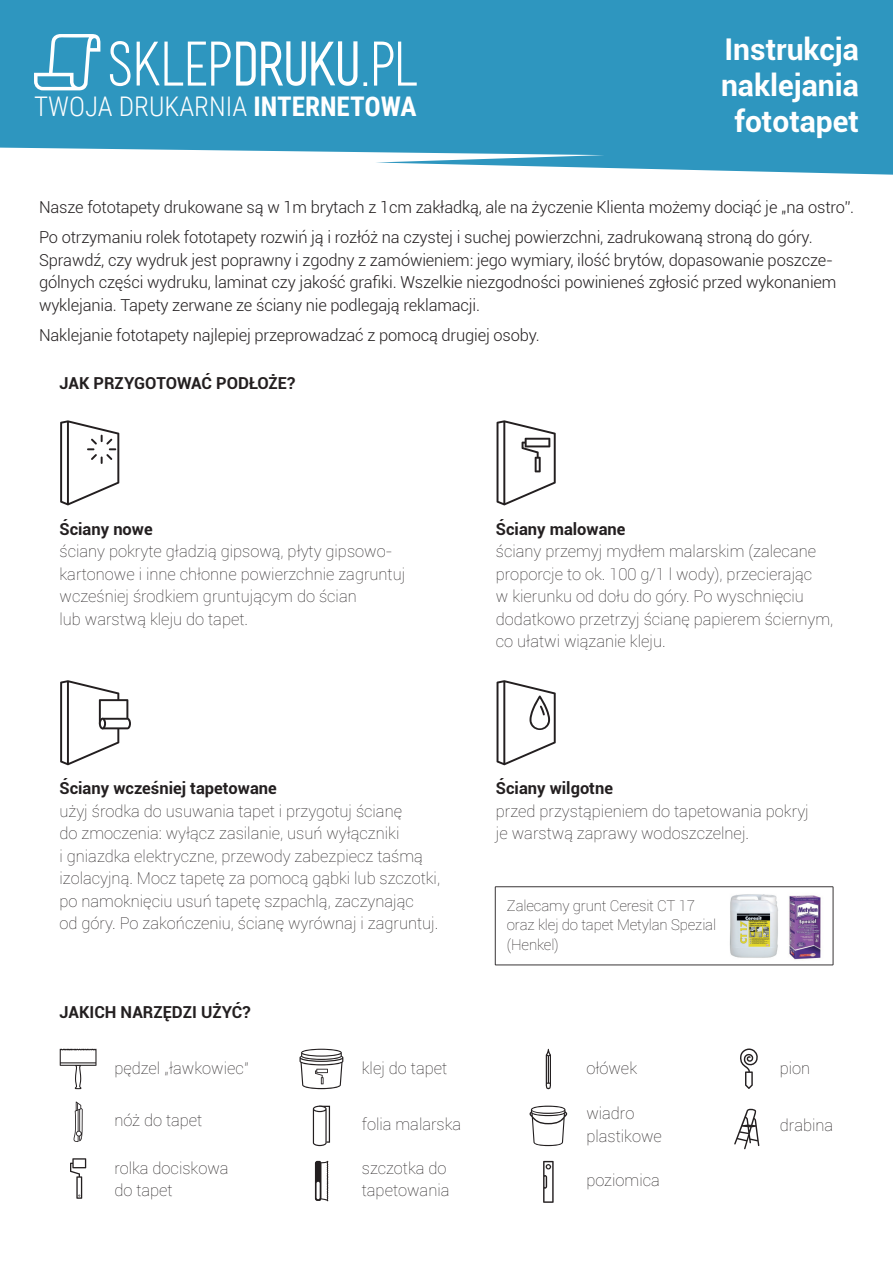
<style>
.page{position:relative;width:893px;height:1263px;background:#fff}
.page>*{position:absolute;margin:0;border:0;box-sizing:border-box;transform-origin:0 0}
.t1{font:700 30px/36px "Roboto";color:#fff;text-align:center}
.t2{font:300 27px "Roboto Condensed";color:#fff}
.t3{font:100 16.5px/22.5px "Roboto";color:#231f20}
.t4{font:300 16.5px/22.5px "Roboto";letter-spacing:-.01em;color:#231f20}
.t5{font:700 16.5px "Roboto";color:#231f20}
.t6{font:100 15px/19.5px "Roboto";letter-spacing:-.01em;color:#231f20}
.s1{font-weight:700}
</style>
<div class="page">
<svg style="left:0;top:0;width:893px;height:175px;background:#42a0c5"></svg>
<svg style="left:34px;top:34px;width:66px;height:56px"></svg>
<svg style="left:110px;top:41px;width:307px;height:45px"></svg>
<svg style="left:60px;top:1049px;width:37px;height:40px"></svg>
<svg style="left:74px;top:1101px;width:9px;height:41px"></svg>
<svg style="left:70px;top:1158px;width:16px;height:41px"></svg>
<svg style="left:315px;top:1161px;width:13px;height:40px"></svg>
<svg style="left:529px;top:1105px;width:38px;height:41px"></svg>
<svg style="left:313px;top:1105px;width:17px;height:41px"></svg>
<svg style="left:546px;top:1049px;width:5px;height:40px"></svg>
<svg style="left:299px;top:1049px;width:44px;height:40px"></svg>
<svg style="left:543px;top:1161px;width:11px;height:42px"></svg>
<svg style="left:740px;top:1048px;width:18px;height:41px"></svg>
<svg style="left:734px;top:1109px;width:25px;height:40px"></svg>
<svg style="left:60px;top:420px;width:59px;height:85px"></svg>
<svg style="left:497px;top:680px;width:59px;height:85px"></svg>
<svg style="left:497px;top:420px;width:59px;height:85px"></svg>
<svg style="left:60px;top:680px;width:71px;height:85px"></svg>
<svg style="left:495px;top:886px;width:338px;height:79px"></svg>
<img style="left:728px;top:891px;width:104px;height:70px">
<h2 class="t2" style="left:34px;top:87px;width:384px">TWOJA DRUKARNIA <span class="s1">INTERNETOWA</span></h2>
<h1 class="t1" style="left:721px;top:30px;width:139px">Instrukcja naklejania fototapet</h1>
<p class="t4" style="left:39px;top:192px;width:817px;line-height:30px">Nasze fototapety drukowane są w 1m brytach z 1cm zakładką, ale na życzenie Klienta możemy dociąć je „na ostro”.<br>Po otrzymaniu rolek fototapety rozwiń ją i rozłóż na czystej i suchej powierzchni, zadrukowaną stroną do góry.</p>
<p class="t4" style="left:39px;top:248px;width:799px">Sprawdź, czy wydruk jest poprawny i zgodny z zamówieniem: jego wymiary, ilość brytów, dopasowanie poszcze&shy;gólnych części wydruku, laminat czy jakość grafiki. Wszelkie niezgodności powinieneś zgłosić przed wykonaniem wyklejania. Tapety zerwane ze ściany nie podlegają reklamacji.</p>
<p class="t4" style="left:39px;top:323px;width:502px">Naklejanie fototapety najlepiej przeprowadzać z pomocą drugiej osoby.</p>
<p class="t5" style="left:60px;top:372px;width:237px">JAK PRZYGOTOWAĆ PODŁOŻE?</p>
<p class="t5" style="left:60px;top:517px;width:95px">Ściany nowe</p>
<p class="t3" style="left:60px;top:540px;width:347px">ściany pokryte gładzią gipsową, płyty gipsowo&shy;kartonowe i inne chłonne powierzchnie zagruntuj wcześniej środkiem gruntującym do ścian<br>lub warstwą kleju do tapet.</p>
<p class="t5" style="left:496px;top:517px;width:131px">Ściany malowane</p>
<p class="t3" style="left:496px;top:540px;width:339px">ściany przemyj mydłem malarskim (zalecane proporcje to ok. 100 g/1 l wody), przecierając<br>w kierunku od dołu do góry. Po wyschnięciu dodatkowo przetrzyj ścianę papierem ściernym, co ułatwi wiązanie kleju.</p>
<p class="t5" style="left:60px;top:776px;width:219px">Ściany wcześniej tapetowane</p>
<p class="t3" style="left:60px;top:799px;width:382px">użyj środka do usuwania tapet i przygotuj ścianę<br>do zmoczenia: wyłącz zasilanie, usuń wyłączniki<br>i gniazdka elektryczne, przewody zabezpiecz taśmą izolacyjną. Mocz tapetę za pomocą gąbki lub szczotki, po namoknięciu usuń tapetę szpachlą, zaczynając<br>od góry. Po zakończeniu, ścianę wyrównaj i zagruntuj.</p>
<p class="t5" style="left:60px;top:1000px;width:193px">JAKICH NARZĘDZI UŻYĆ?</p>
<p class="t3" style="left:114px;top:1056px;width:136px">pędzel „ławkowiec”</p>
<p class="t3" style="left:114px;top:1108px;width:90px">nóż do tapet</p>
<p class="t3" style="left:114px;top:1156px;width:116px">rolka dociskowa do tapet</p>
<p class="t3" style="left:362px;top:1056px;width:87px">klej do tapet</p>
<p class="t3" style="left:362px;top:1112px;width:101px">folia malarska</p>
<p class="t3" style="left:362px;top:1156px;width:89px">szczotka do tapetowania</p>
<p class="t5" style="left:496px;top:776px;width:119px">Ściany wilgotne</p>
<p class="t3" style="left:496px;top:799px;width:314px">przed przystąpieniem do tapetowania pokryj je warstwą zaprawy wodoszczelnej.</p>
<p class="t6" style="left:507px;top:895px;width:211px">Zalecamy grunt Ceresit CT 17 oraz klej do tapet Metylan Spezial (Henkel)</p>
<p class="t3" style="left:586px;top:1056px;width:52px">ołówek</p>
<p class="t3" style="left:586px;top:1101px;width:77px">wiadro plastikowe</p>
<p class="t3" style="left:586px;top:1168px;width:75px">poziomica</p>
<p class="t3" style="left:780px;top:1056px;width:32px">pion</p>
<p class="t3" style="left:780px;top:1113px;width:55px">drabina</p>
</div>
